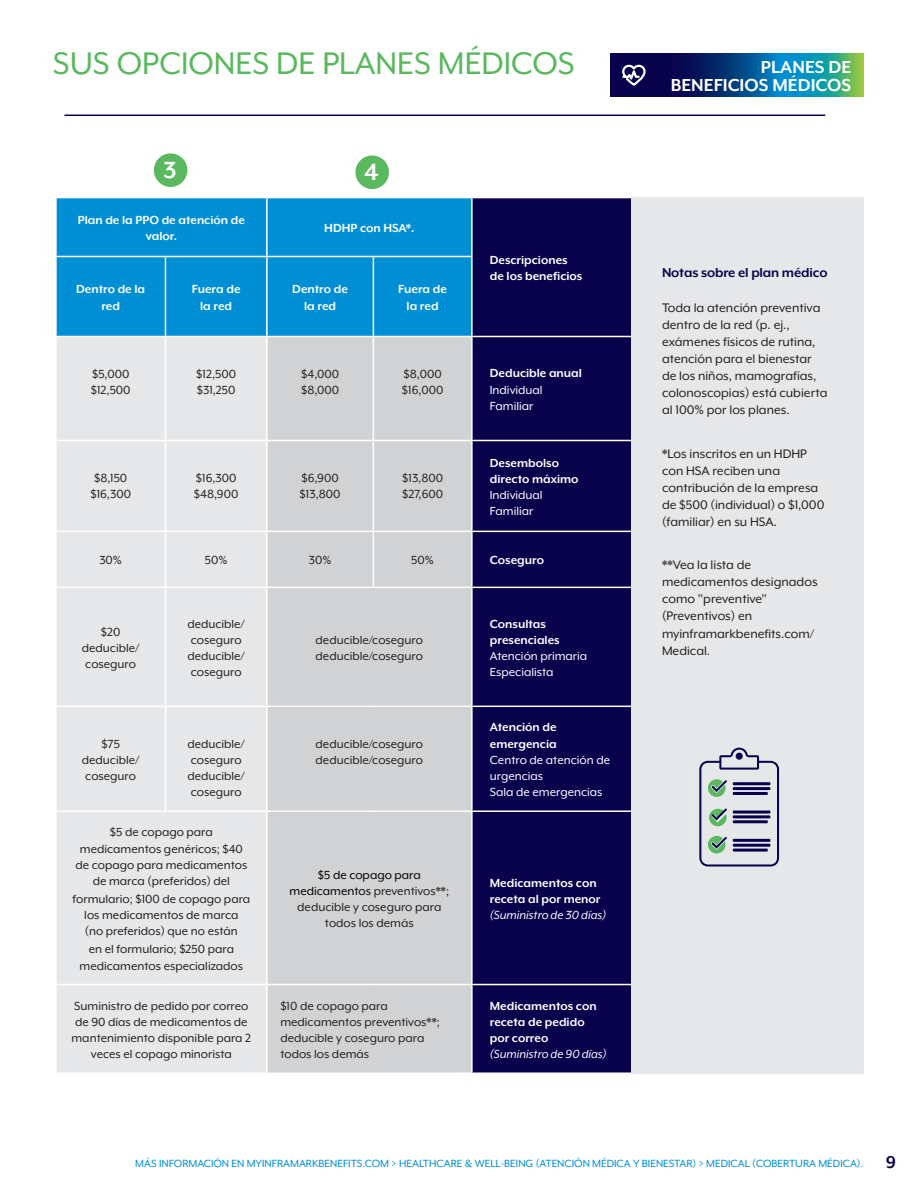
<style>
.page{position:relative;width:918px;height:1188px;background:#fff}
.page>*{position:absolute;margin:0;border:0;box-sizing:border-box;transform-origin:0 0}
.t1{font:36px "Mr Eaves XL Mod OT";color:#5ab85e}
.t2{font:700 27px "Mr Eaves XL Mod OT";color:#fff}
.t3{font:700 19.95px/17.7px "Mr Eaves XL Mod OT";color:#fff;text-align:right}
.t4{font:700 15px "Mr Eaves XL Mod OT";letter-spacing:-.01em;color:#08014c}
.t5{font:14.25px/17.1px "Mr Eaves XL Mod OT";color:#231f20}
.t6{font:13.5px/16.2px "Mr Eaves XL Mod OT";color:#231f20}
.t7{font:700 13.5px/16.2px "Mr Eaves XL Mod OT";color:#fff}
.t8{font:13.5px/16.2px "Mr Eaves XL Mod OT";color:#fff}
.t9{font:italic 13.5px "Mr Eaves XL Mod OT";color:#fff}
.t10{font:12px "Mr Eaves XL Mod OT";color:#008fd5}
.s1{color:#000}
.s2{font-weight:700;font-size:19.5px;color:#08014c}
</style>
<div class="page">
<hr style="left:64px;top:115px;width:761px;height:1px;background:#08014c">
<div style="left:57px;top:198px;width:414px;height:138px;background:#008fd5"></div>
<div style="left:473px;top:198px;width:159px;height:874px;background:#08014c"></div>
<div style="left:57px;top:337px;width:209px;height:735px;background:#e6e7e9"></div>
<div style="left:268px;top:337px;width:203px;height:735px;background:#d1d2d4"></div>
<hr style="left:266px;top:198px;width:2px;height:58px;background:#fff">
<hr style="left:631px;top:198px;width:2px;height:58px;background:#fff">
<hr style="left:631px;top:257px;width:2px;height:79px;background:#fff">
<hr style="left:55px;top:256px;width:110px;height:1px;background:#fff">
<hr style="left:165px;top:257px;width:1px;height:79px;background:#fff">
<hr style="left:165px;top:256px;width:102px;height:1px;background:#fff">
<hr style="left:266px;top:257px;width:2px;height:79px;background:#fff">
<hr style="left:267px;top:256px;width:106px;height:1px;background:#fff">
<hr style="left:373px;top:257px;width:1px;height:79px;background:#fff">
<hr style="left:373px;top:256px;width:100px;height:1px;background:#fff">
<hr style="left:165px;top:337px;width:1px;height:103px;background:#fff">
<hr style="left:373px;top:337px;width:1px;height:103px;background:#fff">
<hr style="left:631px;top:337px;width:2px;height:103px;background:#fff">
<hr style="left:472px;top:336px;width:161px;height:1px;background:#fff">
<hr style="left:55px;top:440px;width:110px;height:1px;background:#fff">
<hr style="left:165px;top:441px;width:1px;height:90px;background:#fff">
<hr style="left:165px;top:440px;width:102px;height:1px;background:#fff">
<hr style="left:267px;top:440px;width:106px;height:1px;background:#fff">
<hr style="left:373px;top:441px;width:1px;height:90px;background:#fff">
<hr style="left:373px;top:440px;width:99px;height:1px;background:#fff">
<hr style="left:631px;top:441px;width:2px;height:90px;background:#fff">
<hr style="left:472px;top:440px;width:161px;height:1px;background:#fff">
<hr style="left:55px;top:531px;width:110px;height:1px;background:#fff">
<hr style="left:165px;top:532px;width:1px;height:55px;background:#fff">
<hr style="left:165px;top:531px;width:102px;height:1px;background:#fff">
<hr style="left:267px;top:531px;width:106px;height:1px;background:#fff">
<hr style="left:373px;top:532px;width:1px;height:55px;background:#fff">
<hr style="left:373px;top:531px;width:99px;height:1px;background:#fff">
<hr style="left:631px;top:532px;width:2px;height:55px;background:#fff">
<hr style="left:472px;top:531px;width:161px;height:1px;background:#fff">
<hr style="left:55px;top:587px;width:110px;height:1px;background:#fff">
<hr style="left:165px;top:588px;width:1px;height:118px;background:#fff">
<hr style="left:165px;top:587px;width:102px;height:1px;background:#fff">
<hr style="left:267px;top:587px;width:106px;height:1px;background:#fff">
<hr style="left:373px;top:587px;width:99px;height:1px;background:#fff">
<hr style="left:631px;top:588px;width:2px;height:118px;background:#fff">
<hr style="left:472px;top:587px;width:161px;height:1px;background:#fff">
<hr style="left:55px;top:706px;width:110px;height:1px;background:#fff">
<hr style="left:165px;top:707px;width:1px;height:103px;background:#fff">
<hr style="left:165px;top:706px;width:102px;height:1px;background:#fff">
<hr style="left:267px;top:706px;width:106px;height:1px;background:#fff">
<hr style="left:373px;top:706px;width:99px;height:1px;background:#fff">
<hr style="left:631px;top:707px;width:2px;height:103px;background:#fff">
<hr style="left:472px;top:706px;width:161px;height:1px;background:#fff">
<hr style="left:55px;top:810px;width:110px;height:2px;background:#fff">
<hr style="left:165px;top:810px;width:102px;height:2px;background:#fff">
<hr style="left:267px;top:810px;width:106px;height:2px;background:#fff">
<hr style="left:373px;top:810px;width:99px;height:2px;background:#fff">
<hr style="left:631px;top:812px;width:2px;height:172px;background:#fff">
<hr style="left:472px;top:810px;width:161px;height:2px;background:#fff">
<hr style="left:55px;top:984px;width:110px;height:1px;background:#fff">
<hr style="left:165px;top:984px;width:102px;height:1px;background:#fff">
<hr style="left:267px;top:984px;width:106px;height:1px;background:#fff">
<hr style="left:373px;top:984px;width:99px;height:1px;background:#fff">
<hr style="left:631px;top:985px;width:2px;height:87px;background:#fff">
<hr style="left:472px;top:984px;width:161px;height:1px;background:#fff">
<div style="left:632px;top:198px;width:232px;height:876px;background:#e6e7e9"></div>
<div style="left:154px;top:153px;width:33px;height:34px;background:#5ab85e;border-radius:50%"></div>
<div style="left:355px;top:156px;width:34px;height:33px;background:#5ab85e;border-radius:50%"></div>
<svg style="left:699px;top:748px;width:80px;height:119px"></svg>
<hr style="left:733px;top:839px;width:37px;height:3px;background:#08014c">
<hr style="left:733px;top:844px;width:37px;height:3px;background:#08014c">
<hr style="left:733px;top:849px;width:35px;height:3px;background:#08014c">
<svg style="left:610px;top:54px;width:254px;height:43px;background:#0f527d"></svg>
<svg style="left:621px;top:64px;width:26px;height:23px"></svg>
<h1 class="t1" style="left:53px;top:44px;width:523px">SUS OPCIONES DE PLANES MÉDICOS</h1>
<h2 class="t2" style="left:164px;top:155px;width:15px">3</h2>
<h2 class="t2" style="left:364px;top:157px;width:16px">4</h2>
<p class="t7" style="left:78px;top:212px;width:169px;text-align:center">Plan de la PPO de atención de valor.</p>
<p class="t7" style="left:324px;top:220px;width:92px">HDHP con HSA*.</p>
<p class="t7" style="left:76px;top:281px;width:70px;text-align:center">Dentro de la red</p>
<p class="t7" style="left:192px;top:281px;width:50px;text-align:center">Fuera de la red</p>
<p class="t7" style="left:292px;top:281px;width:57px;text-align:center">Dentro de la red</p>
<p class="t7" style="left:398px;top:281px;width:50px;text-align:center">Fuera de la red</p>
<p class="t7" style="left:490px;top:252px;width:94px">Descripciones de los beneficios</p>
<p class="t6" style="left:91px;top:366px;width:41px">$5,000 $12,500</p>
<p class="t6" style="left:196px;top:366px;width:41px">$12,500 $31,250</p>
<p class="t6" style="left:301px;top:366px;width:40px">$4,000 $8,000</p>
<p class="t6" style="left:402px;top:366px;width:43px">$8,000 $16,000</p>
<p class="t7" style="left:490px;top:365px;width:94px">Deducible anual</p>
<p class="t8" style="left:490px;top:381px;width:54px">Individual<br>Familiar</p>
<p class="t6" style="left:90px;top:470px;width:42px">$8,150 $16,300</p>
<p class="t6" style="left:194px;top:470px;width:46px">$16,300 $48,900</p>
<p class="t6" style="left:300px;top:470px;width:42px">$6,900 $13,800</p>
<p class="t6" style="left:402px;top:470px;width:42px">$13,800 $27,600</p>
<p class="t7" style="left:490px;top:454px;width:90px">Desembolso directo máximo</p>
<p class="t8" style="left:490px;top:487px;width:54px">Individual<br>Familiar</p>
<p class="t6" style="left:99px;top:552px;width:24px">30%</p>
<p class="t6" style="left:205px;top:552px;width:24px">50%</p>
<p class="t6" style="left:309px;top:552px;width:24px">30%</p>
<p class="t6" style="left:411px;top:552px;width:24px">50%</p>
<p class="t7" style="left:490px;top:552px;width:56px">Coseguro</p>
<p class="t6" style="left:82px;top:624px;width:59px;text-align:center">$20 deducible/ coseguro</p>
<p class="t6" style="left:187px;top:615px;width:59px">deducible/ coseguro deducible/ coseguro</p>
<p class="t6" style="left:316px;top:632px;width:109px">deducible/coseguro deducible/coseguro</p>
<p class="t6" style="left:82px;top:735px;width:59px;text-align:center">$75 deducible/ coseguro</p>
<p class="t6" style="left:187px;top:735px;width:59px">deducible/ coseguro deducible/ coseguro</p>
<p class="t6" style="left:316px;top:735px;width:109px">deducible/coseguro deducible/coseguro</p>
<p class="t7" style="left:490px;top:615px;width:71px">Consultas presenciales</p>
<p class="t8" style="left:490px;top:648px;width:99px">Atención primaria<br>Especialista</p>
<p class="t7" style="left:490px;top:719px;width:68px">Atención de emergencia</p>
<p class="t8" style="left:490px;top:752px;width:122px">Centro de atención de urgencias<br>Sala de emergencias</p>
<p class="t6" style="left:75px;top:824px;width:173px;text-align:center">$5 de copago para medicamentos genéricos; $40 de copago para medicamentos de marca (preferidos) del</p>
<p class="t6" style="left:73px;top:891px;width:179px;text-align:center">formulario; $100 de copago para los medicamentos de marca<br>(no preferidos) que no están</p>
<p class="t6" style="left:80px;top:941px;width:165px;text-align:center">en el formulario; $250 para medicamentos especializados</p>
<p class="t6" style="left:290px;top:866px;width:161px;text-align:center"><span class="s1">$5 de copago para medicamentos</span> preventivos**; deducible y coseguro para todos los demás</p>
<p class="t7" style="left:490px;top:874px;width:112px">Medicamentos con receta al por menor</p>
<p class="t9" style="left:490px;top:908px;width:118px">(Suministro de 30 días)</p>
<p class="t6" style="left:72px;top:997px;width:181px;text-align:center">Suministro de pedido por correo de 90 días de medicamentos de mantenimiento disponible para 2 veces el copago minorista</p>
<p class="t6" style="left:280px;top:997px;width:161px">$10 de copago para medicamentos preventivos**; deducible y coseguro para todos los demás</p>
<p class="t7" style="left:490px;top:997px;width:108px">Medicamentos con receta de pedido por correo</p>
<p class="t9" style="left:490px;top:1047px;width:118px">(Suministro de 90 días)</p>
<h3 class="t3" style="left:671px;top:58px;width:182px">PLANES DE<br>BENEFICIOS MÉDICOS</h3>
<p class="t4" style="left:662px;top:264px;width:167px">Notas sobre el plan médico</p>
<p class="t5" style="left:662px;top:299px;width:167px">Toda la atención preventiva dentro de la red (p. ej., exámenes físicos de rutina, atención para el bienestar de los niños, mamografías, colonoscopias) está cubierta al 100% por los planes.</p>
<p class="t5" style="left:662px;top:445px;width:164px">*Los inscritos en un HDHP con HSA reciben una contribución de la empresa de $500 (individual) o $1,000 (familiar) en su HSA.</p>
<p class="t5" style="left:662px;top:556px;width:157px">**Vea la lista de medicamentos designados como "preventive" (Preventivos) en myinframarkbenefits.com/<br>Medical.</p>
<p class="t10" style="left:135px;top:1157px;width:762px">MÁS INFORMACIÓN EN MYINFRAMARKBENEFITS.COM &gt; HEALTHCARE &amp; WELL-BEING (ATENCIÓN MÉDICA Y BIENESTAR) &gt; MEDICAL (COBERTURA MÉDICA). <span class="s2">9</span></p>
</div>
